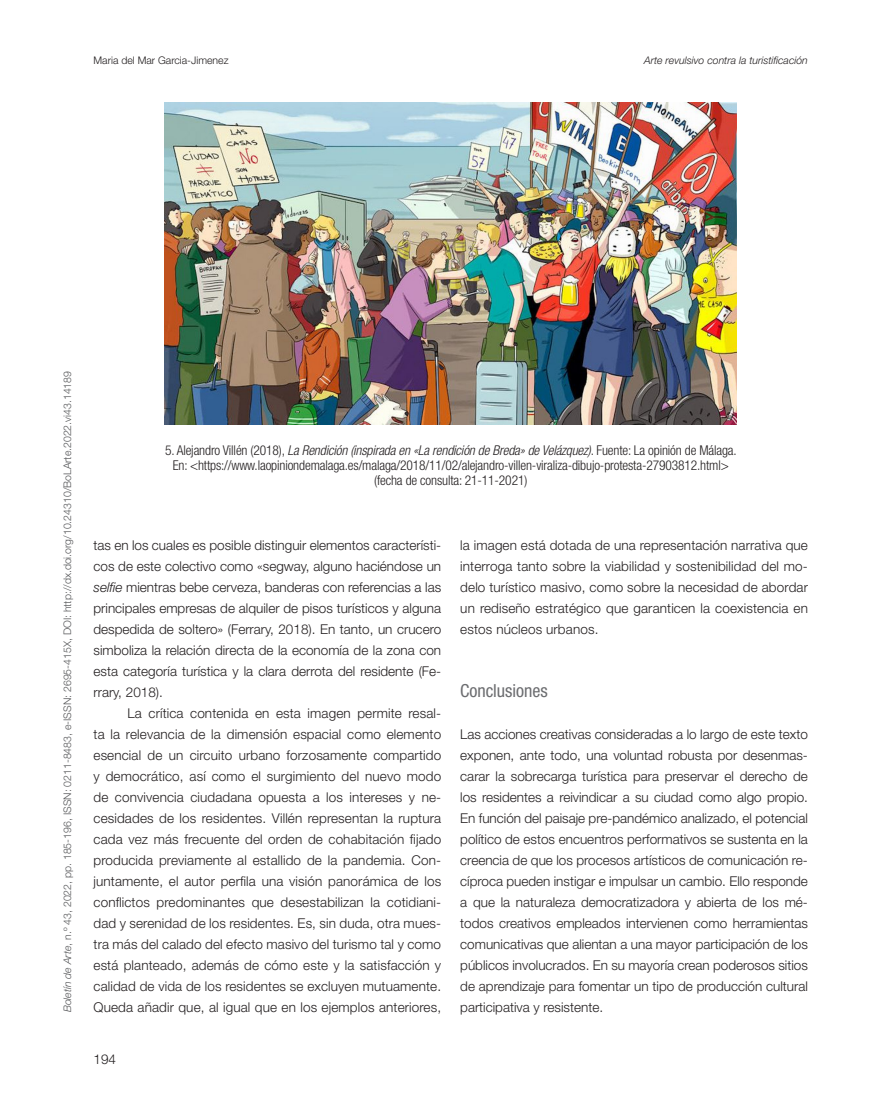
<style>
.page{position:relative;width:893px;height:1106px;background:#fff}
.page>*{position:absolute;margin:0;border:0;box-sizing:border-box;transform-origin:0 0}
.t1{font:condensed 18px "Helvetica Neue LT Std";color:#6c6d70}
.t2{font:300 13.5px/21px "Helvetica Neue LT Std";color:#231f20;text-align:justify}
.t3{font:300 condensed 13.5px/15px "Helvetica Neue LT Std";letter-spacing:-.01em;color:#231f20;text-align:center}
.t4{font:300 10.5px "Helvetica Neue LT Std";color:#57585a}
.t5{font:italic 300 10.5px "Helvetica Neue LT Std";color:#231f20}
.t6{font:300 10.5px "Helvetica Neue LT Std";color:#231f20}
.s1{font-style:italic}
</style>
<div class="page">
<img style="left:165px;top:102px;width:572px;height:322px">
<p class="t6" style="left:94px;top:54px;width:136px">Maria del Mar Garcia-Jimenez</p>
<p class="t5" style="left:644px;top:54px;width:165px">Arte revulsivo contra la turistificación</p>
<p class="t4" style="left:61px;top:1012px;width:643px;rotate:-90deg"><span class="s1">Boletín de Arte</span>, n.º 43, 2022, pp. 185-196, ISSN: 0211-8483, e-ISSN: 2695-415X, DOI: http://dx.doi.org/10.24310/BoLArte.2022.vi43.14189</p>
<p class="t3" style="left:165px;top:442px;width:573px">5. Alejandro Villén (2018), <span class="s1">La Rendición (inspirada en «La rendición de Breda» de Velázquez)</span>. Fuente: La opinión de Málaga.<br>En: &lt;https://www.laopiniondemalaga.es/malaga/2018/11/02/alejandro-villen-viraliza-dibujo-protesta-27903812.html&gt; (fecha de consulta: 21-11-2021)</p>
<p class="t2" style="left:94px;top:534px;width:349px">tas en los cuales es posible distinguir elementos característi&shy;cos de este colectivo como «segway, alguno haciéndose un <span class="s1">selfie</span> mientras bebe cerveza, banderas con referencias a las principales empresas de alquiler de pisos turísticos y alguna despedida de soltero» (Ferrary, 2018). En tanto, un crucero simboliza la relación directa de la economía de la zona con esta categoría turística y la clara derrota del residente (Fe&shy;rrary, 2018).</p>
<p class="t2" style="left:94px;top:702px;width:349px;text-indent:34px">La crítica contenida en esta imagen permite resal&shy;ta la relevancia de la dimensión espacial como elemento esencial de un circuito urbano forzosamente compartido y democrático, así como el surgimiento del nuevo modo de convivencia ciudadana opuesta a los intereses y ne&shy;cesidades de los residentes. Villén representan la ruptura cada vez más frecuente del orden de cohabitación fijado producida previamente al estallido de la pandemia. Con&shy;juntamente, el autor perfila una visión panorámica de los conflictos predominantes que desestabilizan la cotidiani&shy;dad y serenidad de los residentes. Es, sin duda, otra mues&shy;tra más del calado del efecto masivo del turismo tal y como está planteado, además de cómo este y la satisfacción y calidad de vida de los residentes se excluyen mutuamente.<br>Queda añadir que, al igual que en los ejemplos anteriores,</p>
<p class="t2" style="left:94px;top:1048px;width:24px">194</p>
<p class="t2" style="left:460px;top:534px;width:349px">la imagen está dotada de una representación narrativa que interroga tanto sobre la viabilidad y sostenibilidad del mo&shy;delo turístico masivo, como sobre la necesidad de abordar un rediseño estratégico que garanticen la coexistencia en estos núcleos urbanos.</p>
<h1 class="t1" style="left:460px;top:680px;width:89px">Conclusiones</h1>
<p class="t2" style="left:460px;top:723px;width:349px">Las acciones creativas consideradas a lo largo de este texto exponen, ante todo, una voluntad robusta por desenmas&shy;carar la sobrecarga turística para preservar el derecho de los residentes a reivindicar a su ciudad como algo propio.<br>En función del paisaje pre-pandémico analizado, el potencial político de estos encuentros performativos se sustenta en la creencia de que los procesos artísticos de comunicación re&shy;cíproca pueden instigar e impulsar un cambio. Ello responde a que la naturaleza democratizadora y abierta de los mé&shy;todos creativos empleados intervienen como herramientas comunicativas que alientan a una mayor participación de los públicos involucrados. En su mayoría crean poderosos sitios de aprendizaje para fomentar un tipo de producción cultural participativa y resistente.</p>
</div>
